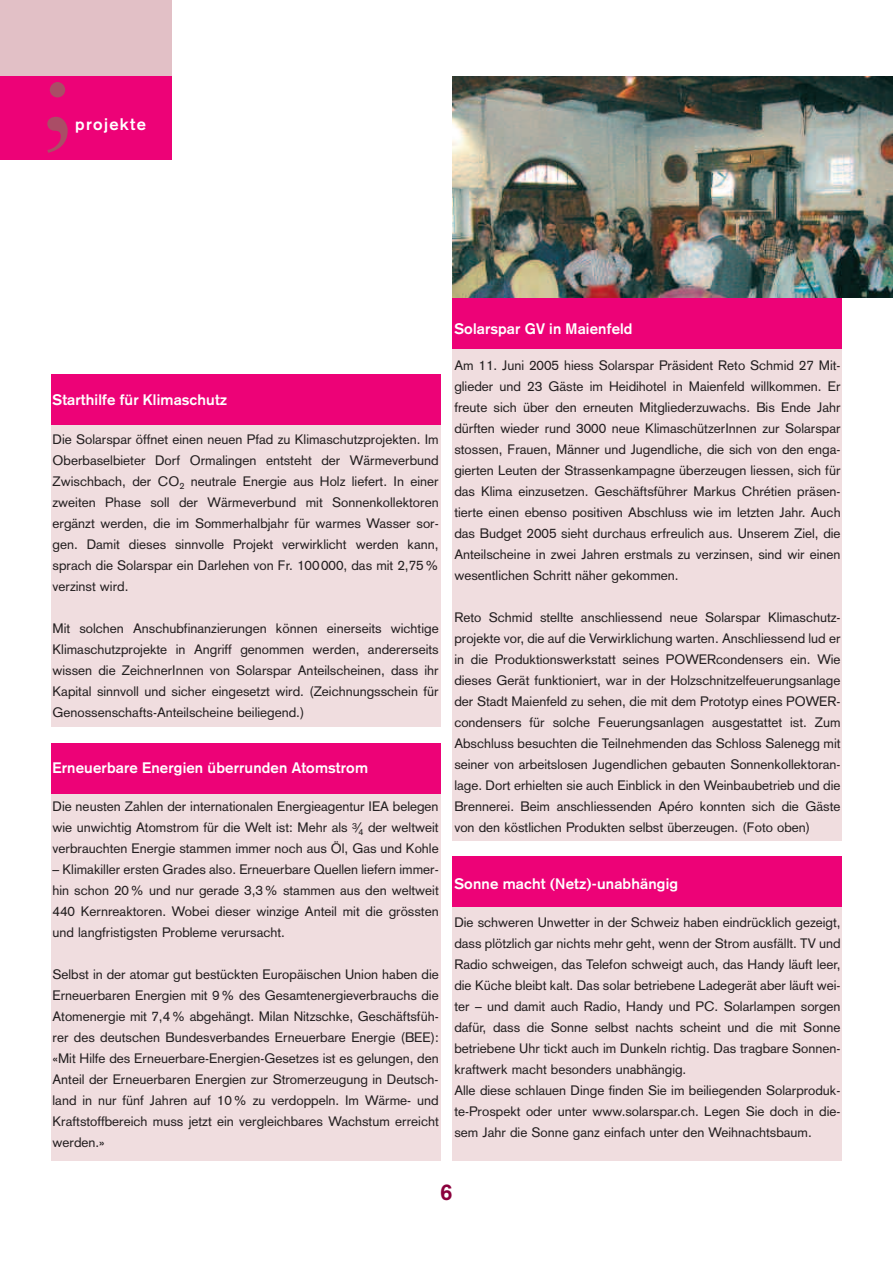
<style>
.page{position:relative;width:893px;height:1263px;background:#fff}
.page>*{position:absolute;margin:0;border:0;box-sizing:border-box;transform-origin:0 0}
.t1{font:117px "Sabon";color:#aa4d66}
.t2{font:700 22.5px "Akzidenz Grotesk";color:#8b003d}
.t3{font:700 16.5px "Akzidenz Grotesk";letter-spacing:.085em;color:#fff}
.t4{font:700 15px "Akzidenz Grotesk";letter-spacing:.01em;color:#fff}
.t5{font:13.5px/21px "Akzidenz Grotesk";color:#231f20;text-align:justify}
</style>
<div class="page">
<div style="left:0;top:0;width:172px;height:154px;background:#e2c0c6"></div>
<div style="left:0;top:77px;width:172px;height:83px;background:#ed0277"></div>
<div style="left:51px;top:744px;width:389px;height:417px;background:#f0dddf"></div>
<div style="left:51px;top:744px;width:389px;height:50px;background:#ed0277"></div>
<div style="left:453px;top:298px;width:389px;height:542px;background:#f0dddf"></div>
<div style="left:453px;top:298px;width:389px;height:50px;background:#ed0277"></div>
<div style="left:453px;top:857px;width:389px;height:304px;background:#f0dddf"></div>
<div style="left:453px;top:857px;width:389px;height:50px;background:#ed0277"></div>
<img style="left:453px;top:77px;width:440px;height:221px">
<div style="left:51px;top:374px;width:389px;height:353px;background:#f0dddf"></div>
<div style="left:51px;top:374px;width:389px;height:51px;background:#ed0277"></div>
<h1 class="t1" style="left:41px;top:41px;width:34px">;</h1>
<p class="t3" style="left:75px;top:118px;width:72px">projekte</p>
<p class="t4" style="left:53px;top:394px;width:176px">Starthilfe für Klimaschutz</p>
<p class="t5" style="left:53px;top:430px;width:388px">Die Solarspar öffnet einen neuen Pfad zu Klimaschutzprojekten. Im Oberbaselbieter Dorf Ormalingen entsteht der Wärmeverbund Zwischbach, der CO<sub>2</sub> neutrale Energie aus Holz liefert. In einer zweiten Phase soll der Wärmeverbund mit Sonnenkollektoren ergänzt werden, die im Sommerhalbjahr für warmes Wasser sor&shy;gen. Damit dieses sinnvolle Projekt verwirklicht werden kann, sprach die Solarspar ein Darlehen von Fr. 100000, das mit 2,75% verzinst wird.</p>
<p class="t5" style="left:53px;top:619px;width:388px">Mit solchen Anschubfinanzierungen können einerseits wichtige Klimaschutzprojekte in Angriff genommen werden, andererseits wissen die ZeichnerInnen von Solarspar Anteilscheinen, dass ihr Kapital sinnvoll und sicher eingesetzt wird. (Zeichnungsschein für Genossenschafts-Anteilscheine beiliegend.)</p>
<p class="t4" style="left:53px;top:762px;width:317px">Erneuerbare Energien überrunden Atomstrom</p>
<p class="t5" style="left:53px;top:797px;width:388px">Die neusten Zahlen der internationalen Energieagentur IEA belegen wie unwichtig Atomstrom für die Welt ist: Mehr als <sup>3</sup>⁄<sub>4</sub> der weltweit verbrauchten Energie stammen immer noch aus Öl, Gas und Kohle</p>
<p class="t5" style="left:53px;top:860px;width:388px">– Klimakiller ersten Grades also. Erneuerbare Quellen liefern immer&shy;hin schon 20% und nur gerade 3,3% stammen aus den weltweit 440 Kernreaktoren. Wobei dieser winzige Anteil mit die grössten und langfristigsten Probleme verursacht.</p>
<p class="t5" style="left:53px;top:965px;width:388px">Selbst in der atomar gut bestückten Europäischen Union haben die Erneuerbaren Energien mit 9% des Gesamtenergieverbrauchs die Atomenergie mit 7,4% abgehängt. Milan Nitzschke, Geschäftsfüh&shy;rer des deutschen Bundesverbandes Erneuerbare Energie (BEE): «Mit Hilfe des Erneuerbare-Energien-Gesetzes ist es gelungen, den Anteil der Erneuerbaren Energien zur Stromerzeugung in Deutsch&shy;land in nur fünf Jahren auf 10% zu verdoppeln. Im Wärme- und Kraftstoffbereich muss jetzt ein vergleichbares Wachstum erreicht werden.»</p>
<p class="t4" style="left:454px;top:324px;width:180px">Solarspar GV in Maienfeld</p>
<p class="t5" style="left:454px;top:356px;width:388px">Am 11. Juni 2005 hiess Solarspar Präsident Reto Schmid 27 Mit&shy;glieder und 23 Gäste im Heidihotel in Maienfeld willkommen. Er freute sich über den erneuten Mitgliederzuwachs. Bis Ende Jahr dürften wieder rund 3000 neue KlimaschützerInnen zur Solarspar stossen, Frauen, Männer und Jugendliche, die sich von den enga&shy;gierten Leuten der Strassenkampagne überzeugen liessen, sich für das Klima einzusetzen. Geschäftsführer Markus Chrétien präsen&shy;tierte einen ebenso positiven Abschluss wie im letzten Jahr. Auch das Budget 2005 sieht durchaus erfreulich aus. Unserem Ziel, die Anteilscheine in zwei Jahren erstmals zu verzinsen, sind wir einen wesentlichen Schritt näher gekommen.</p>
<p class="t5" style="left:454px;top:608px;width:388px">Reto Schmid stellte anschliessend neue Solarspar Klimaschutz&shy;projekte vor, die auf die Verwirklichung warten. Anschliessend lud er in die Produktionswerkstatt seines POWERcondensers ein. Wie dieses Gerät funktioniert, war in der Holzschnitzelfeuerungsanlage der Stadt Maienfeld zu sehen, die mit dem Prototyp eines POWER&shy;condensers für solche Feuerungsanlagen ausgestattet ist. Zum Abschluss besuchten die Teilnehmenden das Schloss Salenegg mit seiner von arbeitslosen Jugendlichen gebauten Sonnenkollektoran&shy;lage. Dort erhielten sie auch Einblick in den Weinbaubetrieb und die Brennerei. Beim anschliessenden Apéro konnten sich die Gäste von den köstlichen Produkten selbst überzeugen. (Foto oben)</p>
<p class="t4" style="left:454px;top:879px;width:225px">Sonne macht (Netz)-unabhängig</p>
<p class="t5" style="left:454px;top:913px;width:388px;text-align:left">Die schweren Unwetter in der Schweiz haben eindrücklich gezeigt, dass plötzlich gar nichts mehr geht, wenn der Strom ausfällt. TV und Radio schweigen, das Telefon schweigt auch, das Handy läuft leer, die Küche bleibt kalt. Das solar betriebene Ladegerät aber läuft wei&shy;ter – und damit auch Radio, Handy und PC. Solarlampen sorgen dafür, dass die Sonne selbst nachts scheint und die mit Sonne betriebene Uhr tickt auch im Dunkeln richtig. Das tragbare Sonnen&shy;kraftwerk macht besonders unabhängig.<br>Alle diese schlauen Dinge finden Sie im beiliegenden Solarproduk&shy;te-Prospekt oder unter www.solarspar.ch. Legen Sie doch in die&shy;sem Jahr die Sonne ganz einfach unter den Weihnachtsbaum.</p>
<h2 class="t2" style="left:440px;top:1184px;width:14px">6</h2>
</div>
